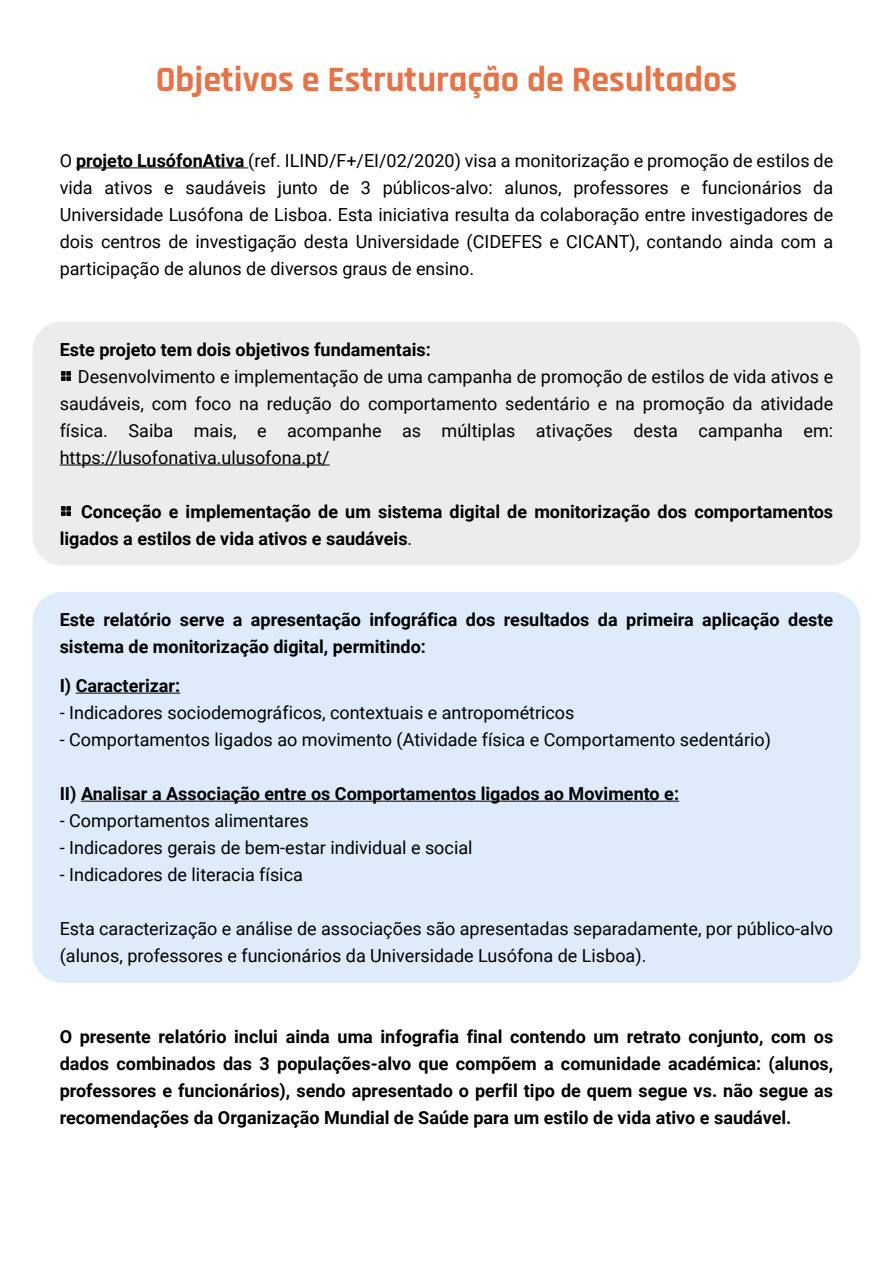
<style>
.page{position:relative;width:893px;height:1262px;background:#fff}
.page>*{position:absolute;margin:0;border:0;box-sizing:border-box;transform-origin:0 0}
.t1{font:700 36px "Rajdhani";color:#e67247}
.t2{font:18px/27px "Roboto";color:#000;text-align:justify}
.t3{font:700 18px/27px "Roboto";color:#000}
.s1{font-weight:700}
.s2{font-weight:400}
</style>
<div class="page">
<div style="left:33px;top:592px;width:827px;height:390px;background:#ddebfa;border-radius:30px"></div>
<div style="left:33px;top:321px;width:827px;height:244px;background:#ececec;border-radius:30px"></div>
<hr style="left:76px;top:167px;width:172px;height:1px;background:#000">
<hr style="left:60px;top:464px;width:270px;height:1px;background:#000">
<hr style="left:76px;top:692px;width:104px;height:1px;background:#000">
<hr style="left:81px;top:800px;width:598px;height:1px;background:#000">
<svg style="left:61px;top:371px;width:10px;height:9px"></svg>
<svg style="left:61px;top:506px;width:10px;height:10px"></svg>
<h1 class="t1" style="left:156px;top:57px;width:583px">Objetivos e Estruturação de Resultados</h1>
<p class="t2" style="left:60px;top:147px;width:775px">O <span class="s1">projeto LusófonAtiva</span> (ref. ILIND/F+/EI/02/2020) visa a monitorização e promoção de estilos de vida ativos e saudáveis junto de 3 públicos-alvo: alunos, professores e funcionários da Universidade Lusófona de Lisboa. Esta iniciativa resulta da colaboração entre investigadores de dois centros de investigação desta Universidade (CIDEFES e CICANT), contando ainda com a participação de alunos de diversos graus de ensino.</p>
<p class="t3" style="left:60px;top:336px;width:372px">Este projeto tem dois objetivos fundamentais:</p>
<p class="t2" style="left:60px;top:363px;width:775px;text-indent:18px">Desenvolvimento e implementação de uma campanha de promoção de estilos de vida ativos e saudáveis, com foco na redução do comportamento sedentário e na promoção da atividade física. Saiba mais, e acompanhe as múltiplas ativações desta campanha em: https://lusofonativa.ulusofona.pt/</p>
<p class="t3" style="left:60px;top:498px;width:775px;text-indent:21px">Conceção e implementação de um sistema digital de monitorização dos comportamentos ligados a estilos de vida ativos e saudáveis<span class="s2">.</span></p>
<p class="t3" style="left:60px;top:606px;width:775px">Este relatório serve a apresentação infográfica dos resultados da primeira aplicação deste sistema de monitorização digital, permitindo:</p>
<p class="t3" style="left:60px;top:672px;width:122px">I) Caracterizar:</p>
<p class="t2" style="left:60px;top:699px;width:516px">- Indicadores sociodemográficos, contextuais e antropométricos</p>
<p class="t2" style="left:60px;top:726px;width:712px">- Comportamentos ligados ao movimento (Atividade física e Comportamento sedentário)</p>
<p class="t3" style="left:60px;top:780px;width:621px">II) Analisar a Associação entre os Comportamentos ligados ao Movimento e:</p>
<p class="t2" style="left:60px;top:807px;width:250px">- Comportamentos alimentares</p>
<p class="t2" style="left:60px;top:834px;width:414px">- Indicadores gerais de bem-estar individual e social</p>
<p class="t2" style="left:60px;top:861px;width:245px">- Indicadores de literacia física</p>
<p class="t2" style="left:60px;top:915px;width:775px">Esta caracterização e análise de associações são apresentadas separadamente, por público-alvo (alunos, professores e funcionários da Universidade Lusófona de Lisboa).</p>
<p class="t3" style="left:60px;top:1023px;width:775px;text-align:justify">O presente relatório inclui ainda uma infografia final contendo um retrato conjunto, com os dados combinados das 3 populações-alvo que compõem a comunidade académica: (alunos, professores e funcionários), sendo apresentado o perfil tipo de quem segue vs. não segue as recomendações da Organização Mundial de Saúde para um estilo de vida ativo e saudável.</p>
</div>
